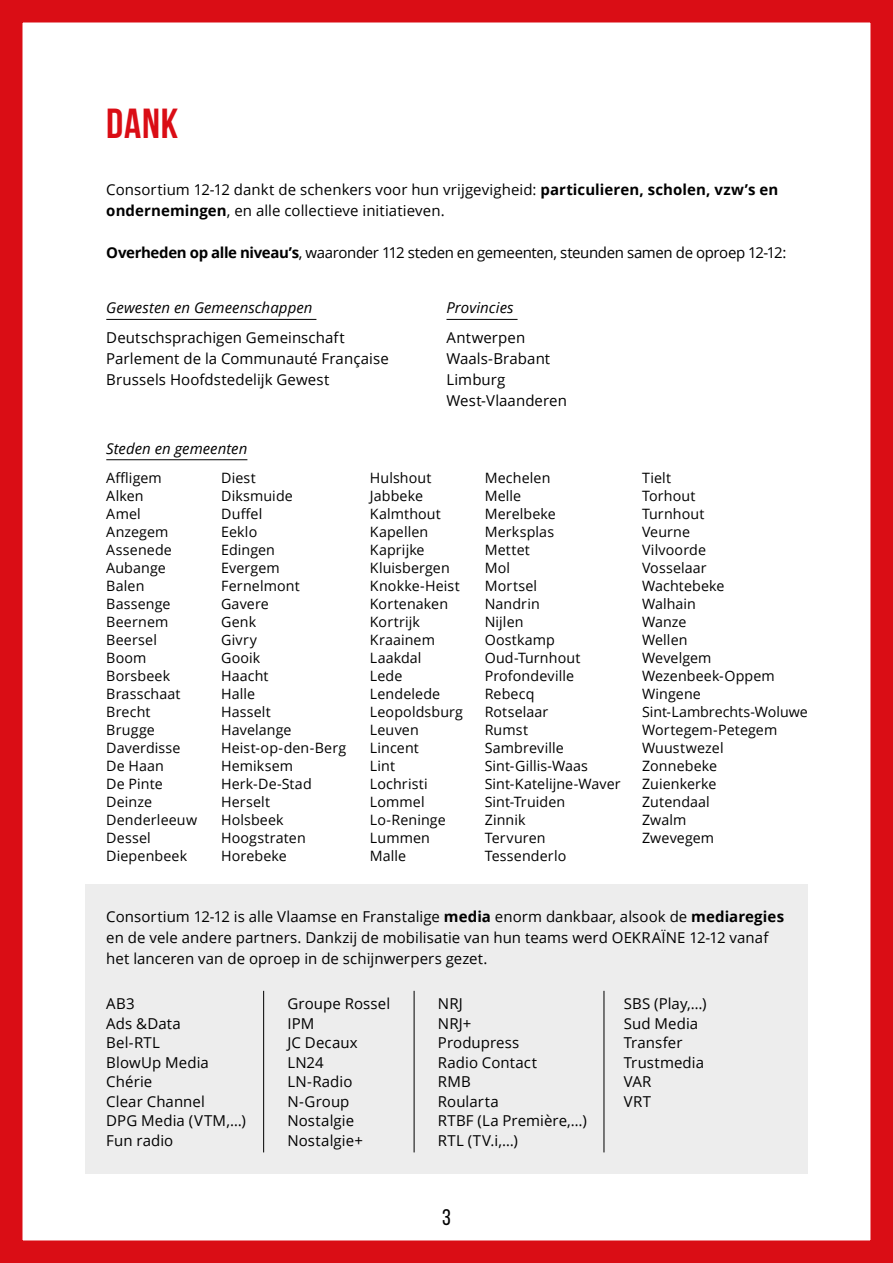
<style>
.page{position:relative;width:893px;height:1263px;background:#fff}
.page>*{position:absolute;margin:0;border:0;box-sizing:border-box;transform-origin:0 0}
.t1{font:700 42px "Bebas Neue";color:#da0d15}
.t2{font:22.5px "Bebas Neue";color:#000}
.t3{font:15px/19.5px "Open Sans";letter-spacing:.005em;color:#000}
.t4{font:15px "Open Sans";letter-spacing:-.025em;color:#000}
.t5{font:italic 15px "Open Sans";letter-spacing:.005em;color:#000}
.t6{font:14.25px/18px "Open Sans";letter-spacing:.01em;color:#000}
.s1{font-weight:700}
</style>
<div class="page">
<div style="left:0;top:0;width:893px;height:1263px;border:22px solid #da0d15"></div>
<div style="left:85px;top:884px;width:723px;height:290px;background:#ededed"></div>
<hr style="left:263px;top:991px;width:1px;height:161px;background:#000">
<hr style="left:414px;top:991px;width:1px;height:161px;background:#000">
<hr style="left:604px;top:991px;width:1px;height:161px;background:#000">
<hr style="left:106px;top:319px;width:210px;height:1px;background:#000">
<hr style="left:106px;top:459px;width:141px;height:1px;background:#000">
<hr style="left:446px;top:319px;width:72px;height:1px;background:#000">
<h1 class="t1" style="left:106px;top:100px;width:74px">DANK</h1>
<p class="t3" style="left:106px;top:178px;width:674px;line-height:21px">Consortium 12-12 dankt de schenkers voor hun vrijgevigheid: <span class="s1">particulieren, scholen, vzw’s en ondernemingen</span>, en alle collectieve initiatieven.</p>
<p class="t4" style="left:106px;top:242px;width:682px"><span class="s1">Overheden op alle niveau’s</span>, waaronder 112 steden en gemeenten, steunden samen de oproep 12-12:</p>
<p class="t5" style="left:106px;top:298px;width:208px">Gewesten en Gemeenschappen</p>
<p class="t3" style="left:106px;top:327px;width:284px;line-height:21px">Deutschsprachigen Gemeinschaft<br>Parlement de la Communauté Française<br>Brussels Hoofdstedelijk Gewest</p>
<p class="t5" style="left:106px;top:438px;width:143px">Steden en gemeenten</p>
<p class="t5" style="left:446px;top:298px;width:69px">Provincies</p>
<p class="t3" style="left:446px;top:327px;width:122px;line-height:21px">Antwerpen<br>Waals-Brabant<br>Limburg<br>West-Vlaanderen</p>
<p class="t6" style="left:106px;top:468px;width:92px">Affligem<br>Alken<br>Amel<br>Anzegem<br>Assenede<br>Aubange<br>Balen<br>Bassenge<br>Beernem<br>Beersel<br>Boom<br>Borsbeek<br>Brasschaat<br>Brecht<br>Brugge<br>Daverdisse<br>De Haan<br>De Pinte<br>Deinze<br>Denderleeuw<br>Dessel<br>Diepenbeek</p>
<p class="t6" style="left:221px;top:468px;width:127px">Diest<br>Diksmuide<br>Duffel<br>Eeklo<br>Edingen<br>Evergem<br>Fernelmont<br>Gavere<br>Genk<br>Givry<br>Gooik<br>Haacht<br>Halle<br>Hasselt<br>Havelange<br>Heist-op-den-Berg<br>Hemiksem<br>Herk-De-Stad<br>Herselt<br>Holsbeek<br>Hoogstraten<br>Horebeke</p>
<p class="t6" style="left:370px;top:468px;width:95px">Hulshout<br>Jabbeke<br>Kalmthout<br>Kapellen<br>Kaprijke<br>Kluisbergen<br>Knokke-Heist<br>Kortenaken<br>Kortrijk<br>Kraainem<br>Laakdal<br>Lede<br>Lendelede<br>Leopoldsburg<br>Leuven<br>Lincent<br>Lint<br>Lochristi<br>Lommel<br>Lo-Reninge<br>Lummen<br>Malle</p>
<p class="t6" style="left:485px;top:468px;width:137px">Mechelen<br>Melle<br>Merelbeke<br>Merksplas<br>Mettet<br>Mol<br>Mortsel<br>Nandrin<br>Nijlen<br>Oostkamp<br>Oud-Turnhout<br>Profondeville<br>Rebecq<br>Rotselaar<br>Rumst<br>Sambreville<br>Sint-Gillis-Waas<br>Sint-Katelijne-Waver<br>Sint-Truiden<br>Zinnik<br>Tervuren<br>Tessenderlo</p>
<p class="t6" style="left:642px;top:468px;width:167px">Tielt<br>Torhout<br>Turnhout<br>Veurne<br>Vilvoorde<br>Vosselaar<br>Wachtebeke<br>Walhain<br>Wanze<br>Wellen<br>Wevelgem<br>Wezenbeek-Oppem<br>Wingene<br>Sint-Lambrechts-Woluwe<br>Wortegem-Petegem<br>Wuustwezel<br>Zonnebeke<br>Zuienkerke<br>Zutendaal<br>Zwalm<br>Zwevegem</p>
<p class="t3" style="left:106px;top:905px;width:679px;line-height:21px">Consortium 12-12 is alle Vlaamse en Franstalige <span class="s1">media</span> enorm dankbaar, alsook de <span class="s1">mediaregies </span>en de vele andere partners. Dankzij de mobilisatie van hun teams werd OEKRAÏNE 12-12 vanaf het lanceren van de oproep in de schijnwerpers gezet.</p>
<p class="t3" style="left:106px;top:993px;width:141px">AB3<br>Ads &amp;Data<br>Bel-RTL<br>BlowUp Media<br>Chérie<br>Clear Channel<br>DPG Media (VTM,…)<br>Fun radio</p>
<p class="t3" style="left:287px;top:993px;width:104px">Groupe Rossel<br>IPM<br>JC Decaux<br>LN24<br>LN-Radio<br>N-Group<br>Nostalgie<br>Nostalgie+</p>
<p class="t3" style="left:438px;top:993px;width:150px">NRJ<br>NRJ+<br>Produpress<br>Radio Contact<br>RMB<br>Roularta<br>RTBF (La Première,…)<br>RTL (TV.i,…)</p>
<p class="t3" style="left:624px;top:993px;width:84px">SBS (Play,…)<br>Sud Media<br>Transfer<br>Trustmedia<br>VAR<br>VRT</p>
<h2 class="t2" style="left:442px;top:1204px;width:10px">3</h2>
</div>
